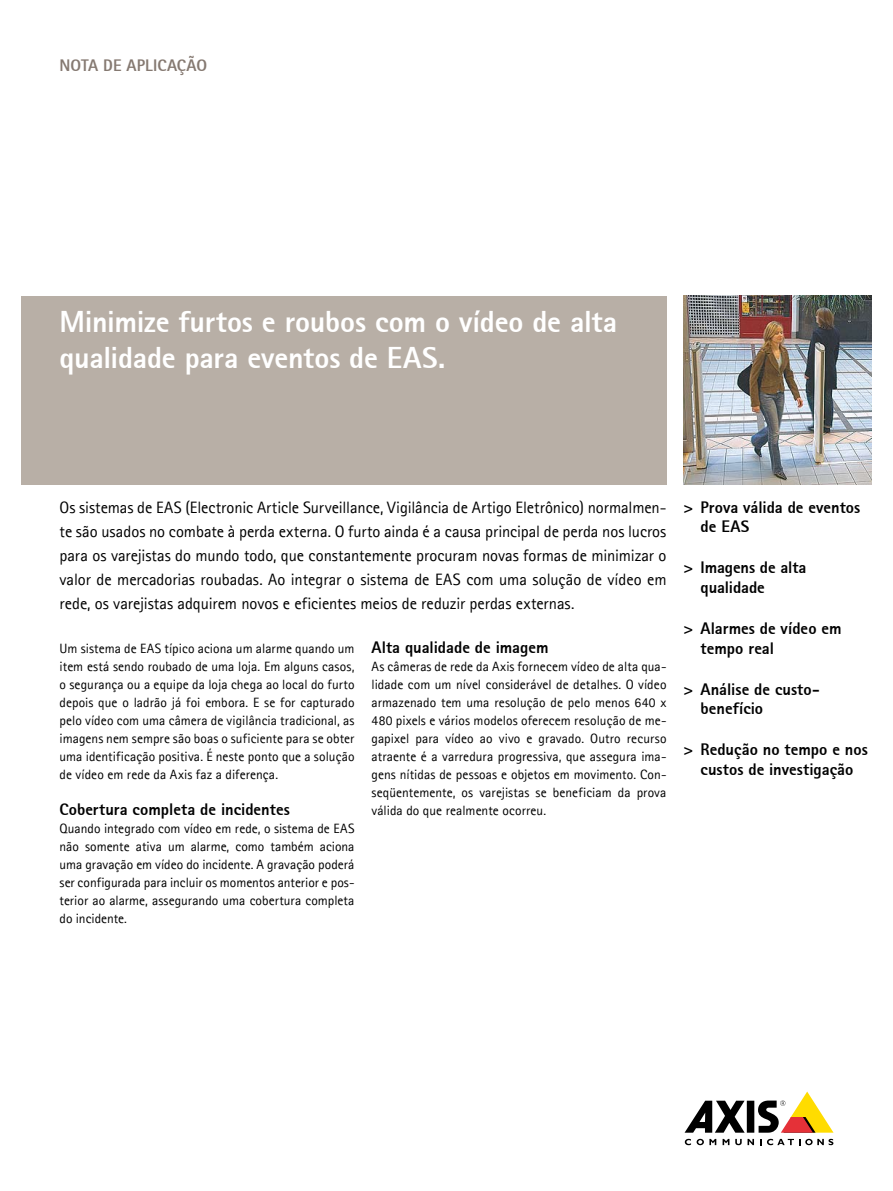
<style>
.page{position:relative;width:893px;height:1191px;background:#fff}
.page>*{position:absolute;margin:0;border:0;box-sizing:border-box;transform-origin:0 0}
.t1{font:800 30px/36px "Agfa Rotis Sans Serif";letter-spacing:-.005em;color:#fff}
.t2{font:16.5px/24px "Agfa Rotis Sans Serif";letter-spacing:-.005em;color:#000;text-align:justify}
.t3{font:800 16.5px/19.5px "Agfa Rotis Sans Serif";color:#000}
.t4{font:800 16.5px "Agfa Rotis Sans Serif";letter-spacing:.005em;color:#857971}
.t5{font:13.5px/18px "Agfa Rotis Sans Serif";letter-spacing:.005em;color:#000;text-align:justify}
</style>
<div class="page">
<div style="left:747px;top:1100px;width:7px;height:32px;background:#000"></div>
<svg style="left:685px;top:1100px;width:60px;height:32px"></svg>
<svg style="left:758px;top:1091px;width:75px;height:41px"></svg>
<svg style="left:685px;top:1138px;width:6px;height:7px"></svg>
<svg style="left:697px;top:1138px;width:19px;height:7px"></svg>
<svg style="left:723px;top:1138px;width:6px;height:7px"></svg>
<svg style="left:735px;top:1138px;width:19px;height:7px"></svg>
<svg style="left:760px;top:1138px;width:73px;height:7px"></svg>
<div style="left:21px;top:296px;width:645px;height:188px;background:#b8afa6"></div>
<img style="left:683px;top:296px;width:189px;height:188px">
<p class="t4" style="left:60px;top:55px;width:149px">NOTA DE APLICAÇÃO</p>
<h1 class="t1" style="left:60px;top:303px;width:559px">Minimize furtos e roubos com o vídeo de alta qualidade para eventos de EAS.</h1>
<p class="t2" style="left:60px;top:495px;width:609px">Os sistemas de EAS (Electronic Article Surveillance, Vigilância de Artigo Eletrônico) normalmen&shy;te são usados no combate à perda externa. O furto ainda é a causa principal de perda nos lucros para os varejistas do mundo todo, que constantemente procuram novas formas de minimizar o valor de mercadorias roubadas. Ao integrar o sistema de EAS com uma solução de vídeo em rede, os varejistas adquirem novos e eficientes meios de reduzir perdas externas.</p>
<p class="t5" style="left:60px;top:639px;width:297px">Um sistema de EAS típico aciona um alarme quando um item está sendo roubado de uma loja. Em alguns casos, o segurança ou a equipe da loja chega ao local do furto depois que o ladrão já foi embora. E se for capturado pelo vídeo com uma câmera de vigilância tradicional, as imagens nem sempre são boas o suficiente para se obter uma identificação positiva. É neste ponto que a solução de vídeo em rede da Axis faz a diferença.</p>
<p class="t3" style="left:60px;top:799px;width:232px">Cobertura completa de incidentes</p>
<p class="t5" style="left:60px;top:819px;width:297px">Quando integrado com vídeo em rede, o sistema de EAS não somente ativa um alarme, como também aciona uma gravação em vídeo do incidente. A gravação poderá ser configurada para incluir os momentos anterior e pos&shy;terior ao alarme, assegurando uma cobertura completa do incidente.</p>
<p class="t3" style="left:372px;top:637px;width:178px">Alta qualidade de imagem</p>
<p class="t5" style="left:372px;top:657px;width:297px">As câmeras de rede da Axis fornecem vídeo de alta qua&shy;lidade com um nível considerável de detalhes. O vídeo armazenado tem uma resolução de pelo menos 640 x 480 pixels e vários modelos oferecem resolução de me&shy;gapixel para vídeo ao vivo e gravado. Outro recurso atraente é a varredura progressiva, que assegura ima&shy;gens nítidas de pessoas e objetos em movimento. Con&shy;seqüentemente, os varejistas se beneficiam da prova válida do que realmente ocorreu.</p>
<p class="t3" style="left:701px;top:497px;width:161px;text-indent:-17px">&gt; Prova válida de eventos de EAS</p>
<p class="t3" style="left:701px;top:558px;width:107px;text-indent:-17px">&gt; Imagens de alta qualidade</p>
<p class="t3" style="left:701px;top:618px;width:142px;text-indent:-17px">&gt; Alarmes de vídeo em tempo real</p>
<p class="t3" style="left:701px;top:679px;width:121px;text-indent:-17px">&gt; Análise de custo&shy;benefício</p>
<p class="t3" style="left:684px;top:739px;width:186px;text-align:center">&gt; Redução no tempo e nos custos de investigação</p>
</div>
